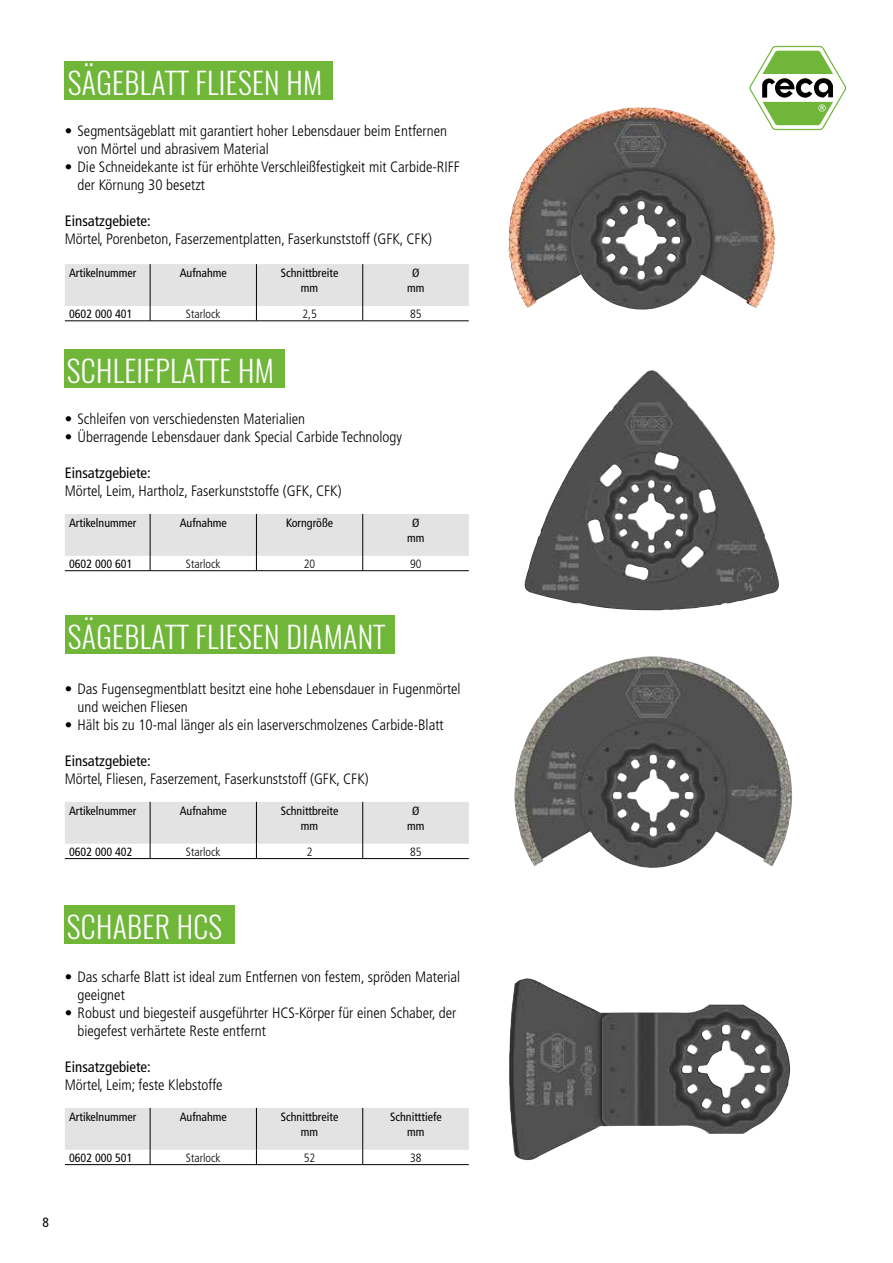
<style>
.page{position:relative;width:893px;height:1263px;background:#fff}
.page>*{position:absolute;margin:0;border:0;box-sizing:border-box;transform-origin:0 0}
.t1{font:300 29.85px "Oswald";letter-spacing:.01em;color:#fff}
.t2{font:300 condensed 15px/18px "Frutiger LT Pro";color:#000}
.t3{font:condensed 15px "Frutiger LT Pro";color:#000}
.t4{font:condensed 13.5px "Frutiger LT Pro";color:#000}
.t5{font:condensed 12px/14.4px "Frutiger LT Pro";color:#000;text-align:center}
.t6{font:300 condensed 12px "Frutiger LT Pro";color:#000}
</style>
<div class="page">
<svg style="left:65px;top:264px;width:404px;height:57px"></svg>
<hr style="left:65px;top:321px;width:85px;height:1px;background:#000">
<hr style="left:150px;top:321px;width:106px;height:1px;background:#000">
<hr style="left:256px;top:321px;width:107px;height:1px;background:#000">
<hr style="left:363px;top:321px;width:106px;height:1px;background:#000">
<img style="left:508px;top:107px;width:267px;height:203px">
<svg style="left:65px;top:514px;width:404px;height:56px"></svg>
<hr style="left:65px;top:570px;width:85px;height:1px;background:#000">
<hr style="left:150px;top:570px;width:106px;height:1px;background:#000">
<hr style="left:256px;top:570px;width:107px;height:1px;background:#000">
<hr style="left:363px;top:570px;width:106px;height:1px;background:#000">
<img style="left:524px;top:370px;width:255px;height:241px">
<svg style="left:65px;top:802px;width:404px;height:56px"></svg>
<hr style="left:65px;top:858px;width:85px;height:1px;background:#000">
<hr style="left:150px;top:858px;width:106px;height:1px;background:#000">
<hr style="left:256px;top:858px;width:107px;height:1px;background:#000">
<hr style="left:363px;top:858px;width:106px;height:1px;background:#000">
<img style="left:514px;top:656px;width:278px;height:212px">
<svg style="left:65px;top:1108px;width:404px;height:56px"></svg>
<hr style="left:65px;top:1164px;width:85px;height:1px;background:#000">
<hr style="left:150px;top:1164px;width:106px;height:1px;background:#000">
<hr style="left:256px;top:1164px;width:107px;height:1px;background:#000">
<hr style="left:363px;top:1164px;width:106px;height:1px;background:#000">
<img style="left:509px;top:978px;width:281px;height:183px">
<div style="left:65px;top:62px;width:268px;height:38px;background:#6fb639"></div>
<div style="left:64px;top:350px;width:220px;height:38px;background:#6fb639"></div>
<div style="left:65px;top:616px;width:330px;height:38px;background:#6fb639"></div>
<div style="left:64px;top:906px;width:171px;height:38px;background:#6fb639"></div>
<svg style="left:748px;top:45px;width:99px;height:86px"></svg>
<h1 class="t1" style="left:68px;top:56px;width:256px">SÄGEBLATT FLIESEN HM</h1>
<p class="t2" style="left:78px;top:122px;width:371px;text-indent:-13px">• Segmentsägeblatt mit garantiert hoher Lebensdauer beim Entfernen von Mörtel und abrasivem Material</p>
<p class="t2" style="left:78px;top:158px;width:384px;text-indent:-13px">• Die Schneidekante ist für erhöhte Verschleißfestigkeit mit Carbide-RIFF der Körnung 30 besetzt</p>
<p class="t3" style="left:65px;top:212px;width:88px">Einsatzgebiete:</p>
<p class="t2" style="left:65px;top:230px;width:369px">Mörtel, Porenbeton, Faserzementplatten, Faserkunststoff (GFK, CFK)</p>
<p class="t5" style="left:69px;top:266px;width:69px">Artikelnummer</p>
<p class="t5" style="left:180px;top:266px;width:49px">Aufnahme</p>
<p class="t5" style="left:281px;top:266px;width:59px">Schnittbreite mm</p>
<p class="t5" style="left:407px;top:266px;width:19px">Ø mm</p>
<p class="t5" style="left:69px;top:306px;width:65px">0602 000 401</p>
<p class="t6" style="left:186px;top:307px;width:36px">Starlock</p>
<p class="t6" style="left:302px;top:307px;width:16px">2,5</p>
<p class="t6" style="left:410px;top:307px;width:13px">85</p>
<h1 class="t1" style="left:67px;top:344px;width:209px">SCHLEIFPLATTE HM</h1>
<p class="t2" style="left:65px;top:410px;width:242px">• Schleifen von verschiedensten Materialien</p>
<p class="t2" style="left:65px;top:428px;width:339px">• Überragende Lebensdauer dank Special Carbide Technology</p>
<p class="t3" style="left:65px;top:464px;width:88px">Einsatzgebiete:</p>
<p class="t2" style="left:65px;top:482px;width:278px">Mörtel, Leim, Hartholz, Faserkunststoffe (GFK, CFK)</p>
<p class="t5" style="left:69px;top:516px;width:69px">Artikelnummer</p>
<p class="t5" style="left:180px;top:516px;width:49px">Aufnahme</p>
<p class="t5" style="left:286px;top:516px;width:49px">Korngröße</p>
<p class="t5" style="left:407px;top:516px;width:19px">Ø mm</p>
<p class="t5" style="left:69px;top:556px;width:65px">0602 000 601</p>
<p class="t6" style="left:186px;top:557px;width:36px">Starlock</p>
<p class="t6" style="left:304px;top:557px;width:13px">20</p>
<p class="t6" style="left:410px;top:557px;width:13px">90</p>
<h1 class="t1" style="left:68px;top:610px;width:319px">SÄGEBLATT FLIESEN DIAMANT</h1>
<p class="t2" style="left:78px;top:680px;width:385px;text-indent:-13px">• Das Fugensegmentblatt besitzt eine hohe Lebensdauer in Fugenmörtel und weichen Fliesen</p>
<p class="t2" style="left:65px;top:716px;width:380px">• Hält bis zu 10-mal länger als ein laserverschmolzenes Carbide-Blatt</p>
<p class="t3" style="left:65px;top:752px;width:88px">Einsatzgebiete:</p>
<p class="t2" style="left:65px;top:770px;width:305px">Mörtel, Fliesen, Faserzement, Faserkunststoff (GFK, CFK)</p>
<p class="t5" style="left:69px;top:804px;width:69px">Artikelnummer</p>
<p class="t5" style="left:180px;top:804px;width:49px">Aufnahme</p>
<p class="t5" style="left:281px;top:804px;width:59px">Schnittbreite mm</p>
<p class="t5" style="left:407px;top:804px;width:19px">Ø mm</p>
<p class="t5" style="left:69px;top:844px;width:65px">0602 000 402</p>
<p class="t6" style="left:186px;top:844px;width:36px">Starlock</p>
<p class="t6" style="left:307px;top:844px;width:7px">2</p>
<p class="t6" style="left:410px;top:844px;width:13px">85</p>
<h1 class="t1" style="left:67px;top:900px;width:157px">SCHABER HCS</h1>
<p class="t2" style="left:78px;top:968px;width:384px;text-indent:-13px">• Das scharfe Blatt ist ideal zum Entfernen von festem, spröden Material geeignet</p>
<p class="t2" style="left:78px;top:1004px;width:380px;text-indent:-13px">• Robust und biegesteif ausgeführter HCS-Körper für einen Schaber, der biegefest verhärtete Reste entfernt</p>
<p class="t3" style="left:65px;top:1058px;width:88px">Einsatzgebiete:</p>
<p class="t2" style="left:65px;top:1076px;width:159px">Mörtel, Leim; feste Klebstoffe</p>
<p class="t5" style="left:69px;top:1110px;width:69px">Artikelnummer</p>
<p class="t5" style="left:180px;top:1110px;width:49px">Aufnahme</p>
<p class="t5" style="left:281px;top:1110px;width:59px">Schnittbreite mm</p>
<p class="t5" style="left:390px;top:1110px;width:53px">Schnitttiefe mm</p>
<p class="t5" style="left:69px;top:1150px;width:65px">0602 000 501</p>
<p class="t6" style="left:186px;top:1150px;width:36px">Starlock</p>
<p class="t6" style="left:304px;top:1150px;width:13px">52</p>
<p class="t6" style="left:410px;top:1150px;width:13px">38</p>
<p class="t4" style="left:43px;top:1214px;width:8px">8</p>
</div>
